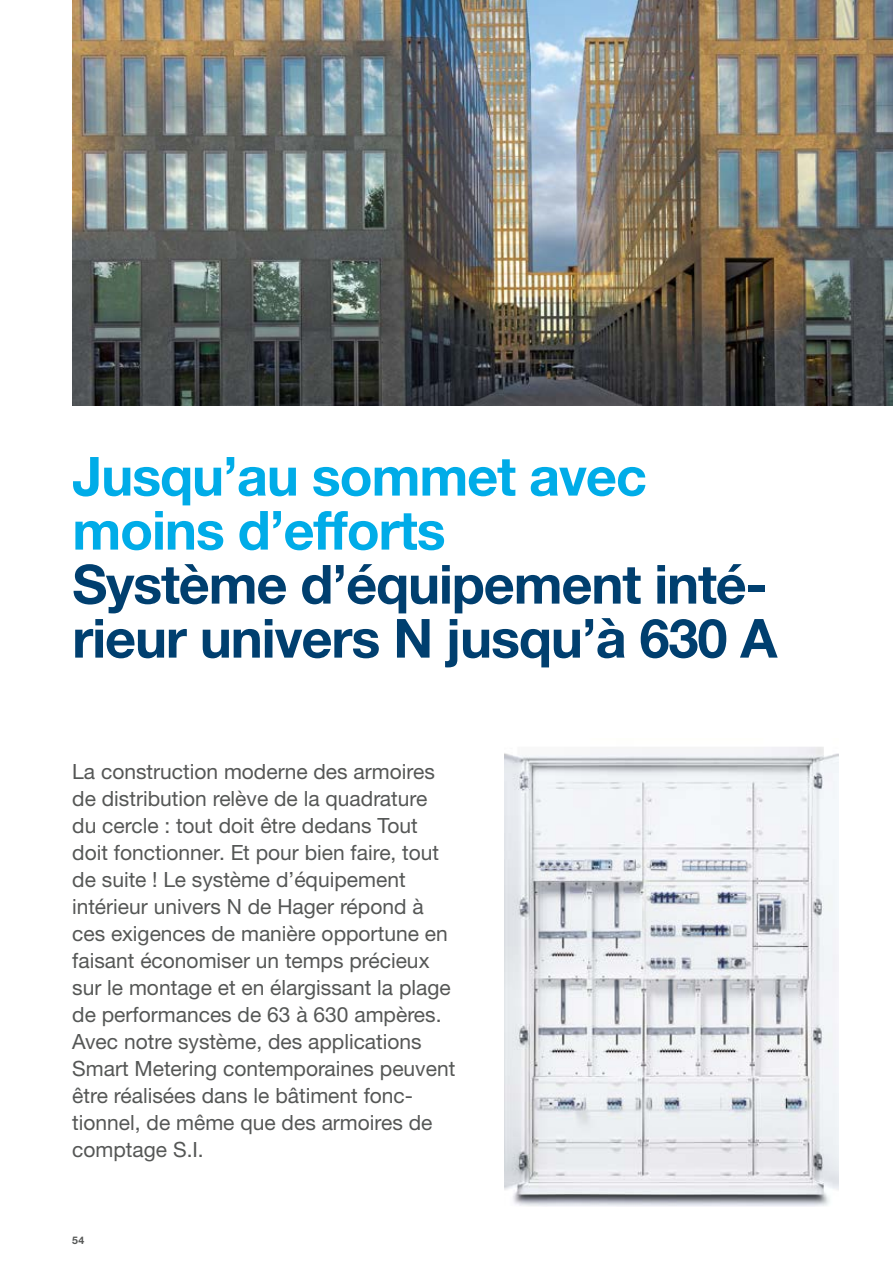
<style>
.page{position:relative;width:893px;height:1263px;background:#fff}
.page>*{position:absolute;margin:0;border:0;box-sizing:border-box;transform-origin:0 0}
.t1{font:700 54px/54px "Helvetica Neue LTW1 G";letter-spacing:-.02em;color:#003f6f}
.t2{font:700 54px/54px "Helvetica Neue LTW1 G";letter-spacing:-.02em;color:#00ace8}
.t3{font:21px/27px "Helvetica Neue LTW1 G";color:#555756}
.t4{font:700 10.5px "Helvetica Neue LTW1 G";color:#555756}
</style>
<div class="page">
<img style="left:72px;top:0;width:821px;height:406px">
<img style="left:504px;top:747px;width:335px;height:459px">
<h1 class="t2" style="left:72px;top:449px;width:576px">Jusqu’au sommet avec moins d’efforts</h1>
<h1 class="t1" style="left:72px;top:557px;width:706px">Système d’équipement inté&shy;rieur univers N jusqu’à 630 A</h1>
<p class="t3" style="left:72px;top:758px;width:385px">La construction moderne des armoires de distribution relève de la quadrature du cercle : tout doit être dedans Tout doit fonctionner. Et pour bien faire, tout de suite ! Le système d’équipement intérieur univers N de Hager répond à ces exigences de manière opportune en faisant économiser un temps précieux sur le montage et en élargissant la plage de performances de 63 à 630 ampères.<br>Avec notre système, des applications Smart Metering contemporaines peuvent être réalisées dans le bâtiment fonc&shy;tionnel, de même que des armoires de comptage S.I.</p>
<p class="t4" style="left:72px;top:1233px;width:14px">54</p>
</div>
